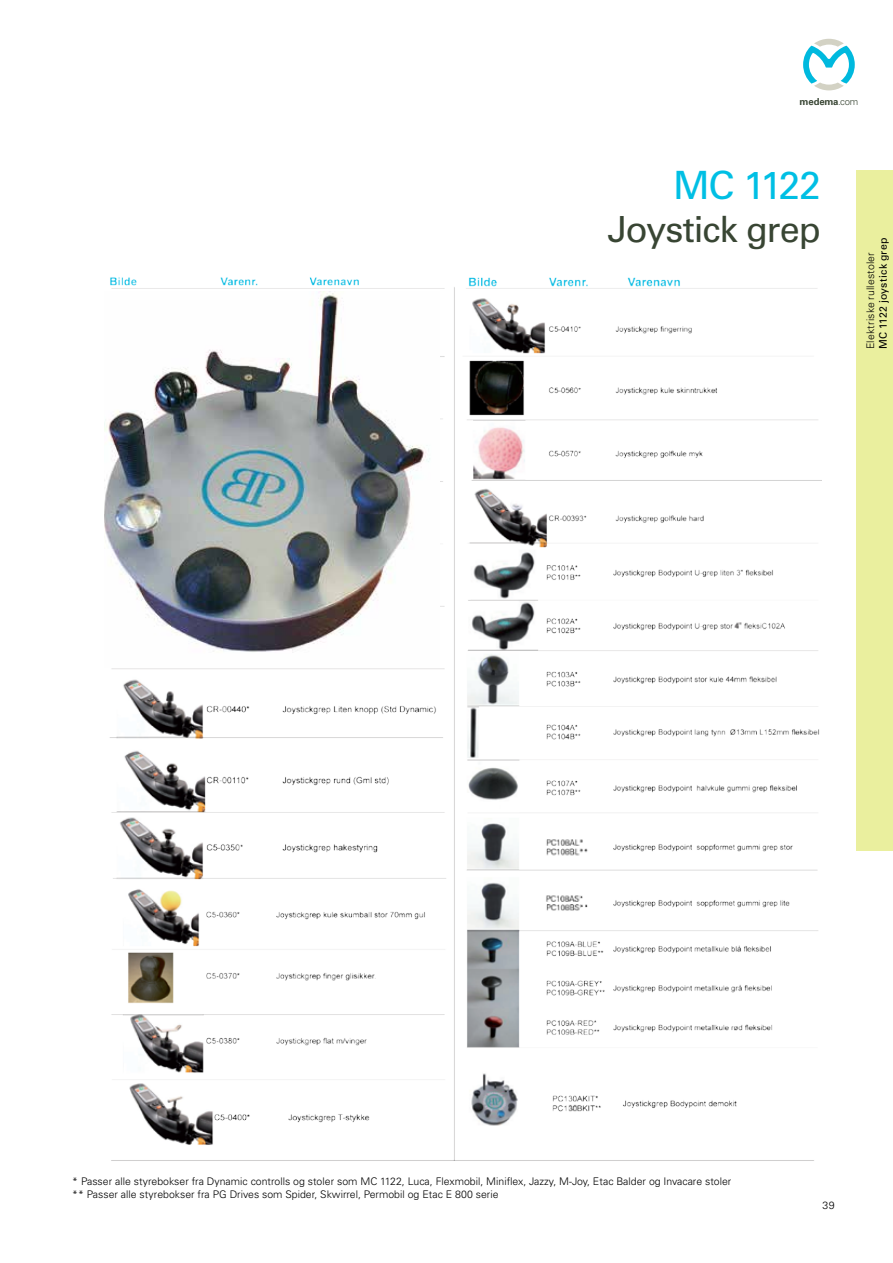
<style>
.page{position:relative;width:893px;height:1263px;background:#fff}
.page>*{position:absolute;margin:0;border:0;box-sizing:border-box;transform-origin:0 0}
.t1{font:39px "Univers LT Std";letter-spacing:-.06em;color:#00bfe4}
.t2{font:36px "Univers LT Std";letter-spacing:-.03em;color:#384533}
.t3{font:300 10.5px/12.6px "Univers LT Std";color:#000}
.t4{font:10.5px "Univers LT Std";letter-spacing:.02em;color:#000}
.t5{font:700 9.6px "Univers";letter-spacing:-.015em;color:#384533}
.s1{font-weight:300}
</style>
<div class="page">
<svg style="left:803px;top:39px;width:52px;height:51px"></svg>
<div style="left:856px;top:170px;width:37px;height:681px;background:#eaef9e"></div>
<img style="left:109px;top:277px;width:712px;height:884px">
<img style="left:104px;top:291px;width:336px;height:377px">
<p class="t5" style="left:800px;top:96px;width:60px">medema<span class="s1">.com</span></p>
<h1 class="t1" style="left:673px;top:162px;width:149px">MC 1122</h1>
<h2 class="t2" style="left:607px;top:208px;width:215px">Joystick grep</h2>
<p class="t4" style="left:877px;top:349px;width:113px;rotate:-90deg">MC 1122 joystick grep</p>
<p class="t3" style="left:864px;top:349px;width:98px;rotate:-90deg">Elektriske rullestoler</p>
<p class="t3" style="left:72px;top:1175px;width:661px">* Passer alle styrebokser fra Dynamic controlls og stoler som MC 1122, Luca, Flexmobil, Miniflex, Jazzy, M-Joy, Etac Balder og Invacare stoler ** Passer alle styrebokser fra PG Drives som Spider, Skwirrel, Permobil og Etac E 800 serie</p>
<p class="t3" style="left:822px;top:1198px;width:14px">39</p>
</div>
